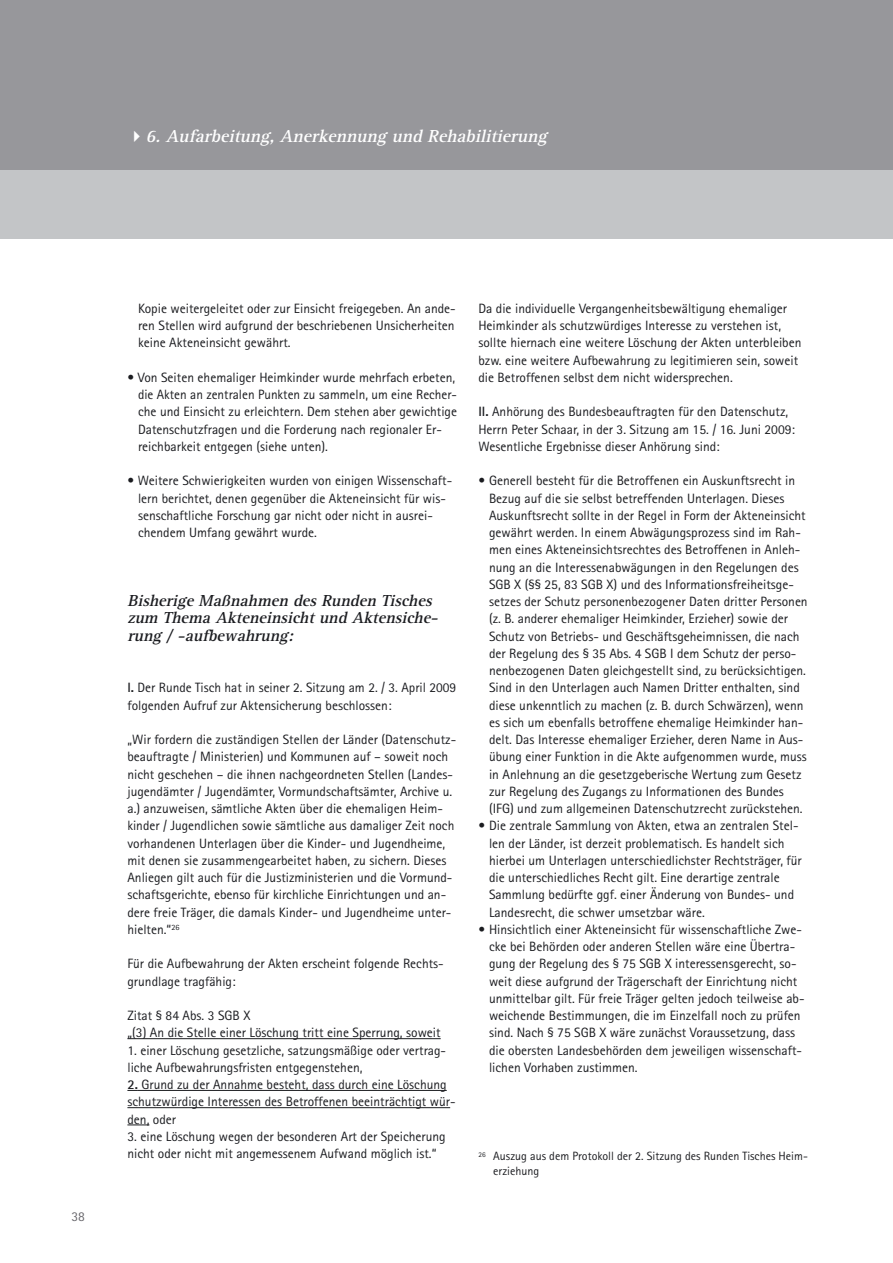
<style>
.page{position:relative;width:893px;height:1263px;background:#fff}
.page>*{position:absolute;margin:0;border:0;box-sizing:border-box;transform-origin:0 0}
.t1{font:italic 700 18px "Rotis Serif";color:#fff}
.t2{font:italic 700 16.5px/17.2px "Rotis Serif";color:#1b1c20}
.t3{font:13.5px/17.2px "Rotis Sans Serif";color:#1b1c20}
.t4{font:13.5px "Rotis Sans Serif";color:#67666b}
.t5{font:12px/15px "Rotis Sans Serif";color:#1b1c20}
.s1{font-weight:700}
</style>
<div class="page">
<div style="left:0;top:0;width:892px;height:170px;background:#97979b"></div>
<hr style="left:127px;top:1038px;width:313px;height:1px;background:#1b1c20">
<hr style="left:138px;top:1090px;width:309px;height:1px;background:#1b1c20">
<hr style="left:127px;top:1107px;width:323px;height:1px;background:#1b1c20">
<svg style="left:127px;top:1125px;width:22px;height:1px"></svg>
<div style="left:0;top:170px;width:892px;height:68px;background:#c3c5c7"></div>
<h1 class="t1" style="left:145px;top:130px;width:406px">6. Aufarbeitung, Anerkennung und Rehabilitierung</h1>
<p class="t4" style="left:71px;top:1211px;width:15px">38</p>
<p class="t3" style="left:138px;top:301px;width:319px;text-align:justify">Kopie weitergeleitet oder zur Einsicht freigegeben. An ande&shy;ren Stellen wird aufgrund der beschriebenen Unsicherheiten keine Akteneinsicht gewährt.</p>
<p class="t3" style="left:138px;top:370px;width:320px;text-indent:-11px">• Von Seiten ehemaliger Heimkinder wurde mehrfach erbeten, die Akten an zentralen Punkten zu sammeln, um eine Recher&shy;che und Einsicht zu erleichtern. Dem stehen aber gewichtige Datenschutzfragen und die Forderung nach regionaler Er&shy;reichbarkeit entgegen (siehe unten).</p>
<p class="t3" style="left:138px;top:473px;width:315px;text-indent:-11px">• Weitere Schwierigkeiten wurden von einigen Wissenschaft&shy;lern berichtet, denen gegenüber die Akteneinsicht für wis&shy;senschaftliche Forschung gar nicht oder nicht in ausrei&shy;chendem Umfang gewährt wurde.</p>
<p class="t2" style="left:127px;top:593px;width:315px">Bisherige Maßnahmen des Runden Tisches zum Thema Akteneinsicht und Aktensiche&shy;rung / -aufbewahrung:</p>
<p class="t3" style="left:127px;top:680px;width:330px"><span class="s1">I.</span> Der Runde Tisch hat in seiner 2. Sitzung am 2. / 3. April 2009 folgenden Aufruf zur Aktensicherung beschlossen:</p>
<p class="t3" style="left:127px;top:732px;width:330px">„Wir fordern die zuständigen Stellen der Länder (Datenschutz&shy;beauftragte / Ministerien) und Kommunen auf – soweit noch nicht geschehen – die ihnen nachgeordneten Stellen (Landes&shy;jugendämter / Jugendämter, Vormundschaftsämter, Archive u. a.) anzuweisen, sämtliche Akten über die ehemaligen Heim&shy;kinder / Jugendlichen sowie sämtliche aus damaliger Zeit noch vorhandenen Unterlagen über die Kinder- und Jugendheime, mit denen sie zusammengearbeitet haben, zu sichern. Dieses Anliegen gilt auch für die Justizministerien und die Vormund&shy;schaftsgerichte, ebenso für kirchliche Einrichtungen und an&shy;dere freie Träger, die damals Kinder- und Jugendheime unter&shy;hielten.“<sup>26</sup></p>
<p class="t3" style="left:127px;top:956px;width:318px">Für die Aufbewahrung der Akten erscheint folgende Rechts&shy;grundlage tragfähig:</p>
<p class="t3" style="left:127px;top:1008px;width:315px">Zitat § 84 Abs. 3 SGB X<br>„(3) An die Stelle einer Löschung tritt eine Sperrung, soweit</p>
<p class="t3" style="left:127px;top:1043px;width:320px">1. einer Löschung gesetzliche, satzungsmäßige oder vertrag - liche Aufbewahrungsfristen entgegenstehen,</p>
<p class="t3" style="left:127px;top:1077px;width:330px"><span class="s1">2.</span> Grund zu der Annahme besteht, dass durch eine Löschung schutzwürdige Interessen des Betroffenen beeinträchtigt wür&shy;den, oder</p>
<p class="t3" style="left:127px;top:1129px;width:320px">3. eine Löschung wegen der besonderen Art der Speicherung nicht oder nicht mit angemessenem Aufwand möglich ist.“</p>
<p class="t3" style="left:478px;top:301px;width:324px">Da die individuelle Vergangenheitsbewältigung ehemaliger Heimkinder als schutzwürdiges Interesse zu verstehen ist, sollte hiernach eine weitere Löschung der Akten unterbleiben bzw. eine weitere Aufbewahrung zu legitimieren sein, soweit die Betroffenen selbst dem nicht widersprechen.</p>
<p class="t3" style="left:478px;top:404px;width:318px"><span class="s1">II.</span> Anhörung des Bundesbeauftragten für den Datenschutz,<br>Herrn Peter Schaar, in der 3. Sitzung am 15. / 16. Juni 2009:<br>Wesentliche Ergebnisse dieser Anhörung sind:</p>
<p class="t3" style="left:489px;top:473px;width:320px;text-indent:-11px">• Generell besteht für die Betroffenen ein Auskunftsrecht in Bezug auf die sie selbst betreffenden Unterlagen. Dieses Auskunftsrecht sollte in der Regel in Form der Akteneinsicht gewährt werden. In einem Abwägungsprozess sind im Rah&shy;men eines Akteneinsichtsrechtes des Betroffenen in Anleh&shy;nung an die Interessenabwägungen in den Regelungen des SGB X (§§ 25, 83 SGB X) und des Informationsfreiheitsge&shy;setzes der Schutz personenbezogener Daten dritter Personen (z. B. anderer ehemaliger Heimkinder, Erzieher) sowie der Schutz von Betriebs- und Geschäftsgeheimnissen, die nach der Regelung des § 35 Abs. 4 SGB I dem Schutz der perso&shy;nenbezogenen Daten gleichgestellt sind, zu berücksichtigen.<br>Sind in den Unterlagen auch Namen Dritter enthalten, sind diese unkenntlich zu machen (z. B. durch Schwärzen), wenn es sich um ebenfalls betroffene ehemalige Heimkinder han&shy;delt. Das Interesse ehemaliger Erzieher, deren Name in Aus&shy;übung einer Funktion in die Akte aufgenommen wurde, muss in Anlehnung an die gesetzgeberische Wertung zum Gesetz zur Regelung des Zugangs zu Informationen des Bundes (IFG) und zum allgemeinen Datenschutzrecht zurückstehen.</p>
<p class="t3" style="left:489px;top:818px;width:314px;text-indent:-11px">• Die zentrale Sammlung von Akten, etwa an zentralen Stel&shy;len der Länder, ist derzeit problematisch. Es handelt sich hierbei um Unterlagen unterschiedlichster Rechtsträger, für die unterschiedliches Recht gilt. Eine derartige zentrale Sammlung bedürfte ggf. einer Änderung von Bundes- und Landesrecht, die schwer umsetzbar wäre.</p>
<p class="t3" style="left:489px;top:922px;width:317px;text-indent:-11px">• Hinsichtlich einer Akteneinsicht für wissenschaftliche Zwe&shy;cke bei Behörden oder anderen Stellen wäre eine Übertra&shy;gung der Regelung des § 75 SGB X interessensgerecht, so&shy;weit diese aufgrund der Trägerschaft der Einrichtung nicht unmittelbar gilt. Für freie Träger gelten jedoch teilweise ab&shy;weichende Bestimmungen, die im Einzelfall noch zu prüfen sind. Nach § 75 SGB X wäre zunächst Voraussetzung, dass die obersten Landesbehörden dem jeweiligen wissenschaft&shy;lichen Vorhaben zustimmen.</p>
<p class="t5" style="left:493px;top:1150px;width:316px;text-indent:-15px"><sup>26</sup> Auszug aus dem Protokoll der 2. Sitzung des Runden Tisches Heim&shy;erziehung</p>
</div>
